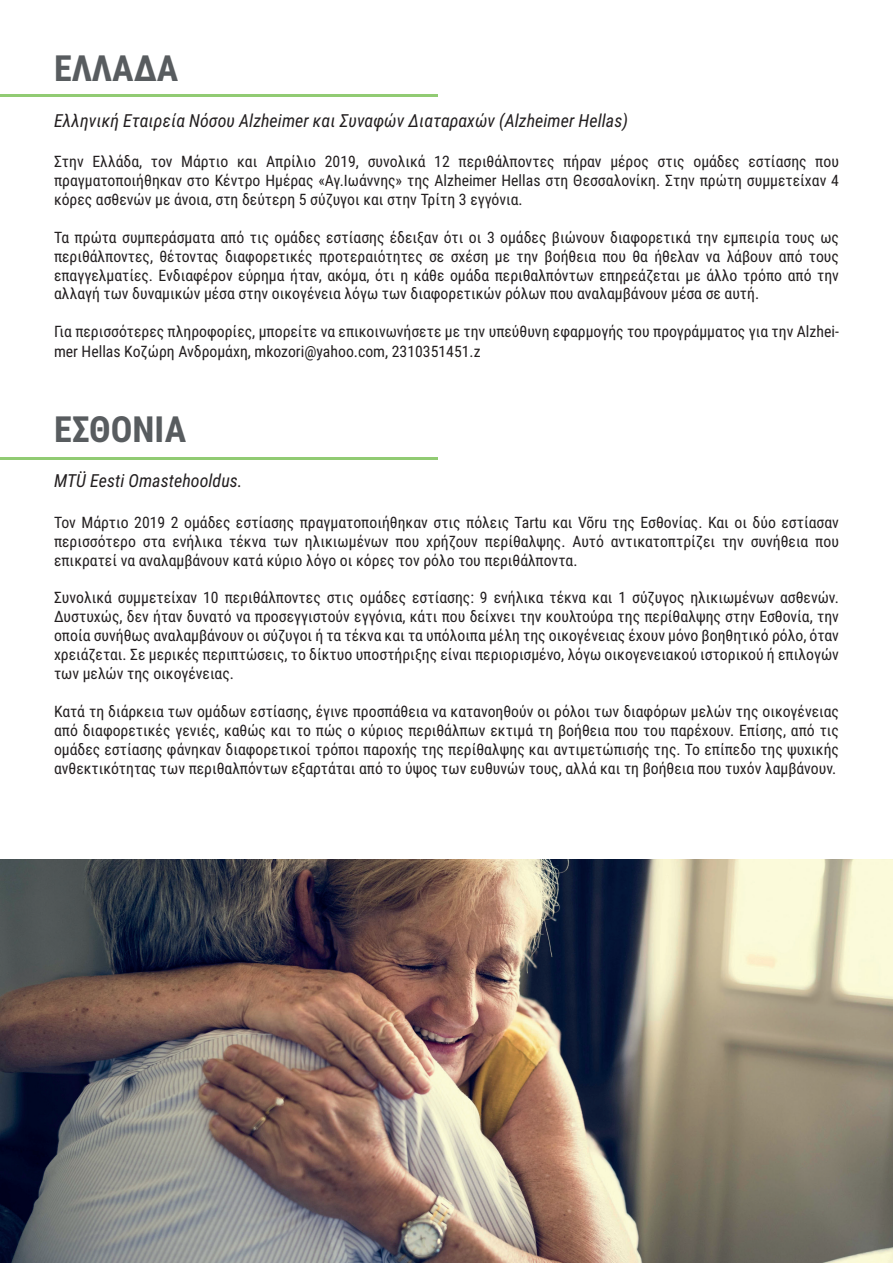
<style>
.page{position:relative;width:893px;height:1263px;background:#fff}
.page>*{position:absolute;margin:0;border:0;box-sizing:border-box;transform-origin:0 0}
.t1{font:700 36px "Roboto Condensed";color:#585c5f}
.t2{font:italic 18px "Roboto Condensed";color:#231f20}
.t3{font:15.75px/18.9px "Roboto Condensed";color:#231f20;text-align:justify}
</style>
<div class="page">
<hr style="left:0;top:94px;width:437px;height:3px;background:#91cb73">
<hr style="left:0;top:457px;width:437px;height:3px;background:#91cb73">
<img style="left:0;top:859px;width:893px;height:404px">
<h1 class="t1" style="left:54px;top:43px;width:126px">ΕΛΛΑΔΑ</h1>
<p class="t2" style="left:54px;top:108px;width:576px">Ελληνική Εταιρεία Νόσου Alzheimer και Συναφών Διαταραχών (Alzheimer Hellas)</p>
<p class="t3" style="left:54px;top:151px;width:786px">Στην Ελλάδα, τον Μάρτιο και Απρίλιο 2019, συνολικά 12 περιθάλποντες πήραν μέρος στις ομάδες εστίασης που πραγματοποιήθηκαν στο Κέντρο Ημέρας «Αγ.Ιωάννης» της Alzheimer Hellas στη Θεσσαλονίκη. Στην πρώτη συμμετείχαν 4 κόρες ασθενών με άνοια, στη δεύτερη 5 σύζυγοι και στην Τρίτη 3 εγγόνια.</p>
<p class="t3" style="left:54px;top:227px;width:786px">Τα πρώτα συμπεράσματα από τις ομάδες εστίασης έδειξαν ότι οι 3 ομάδες βιώνουν διαφορετικά την εμπειρία τους ως περιθάλποντες, θέτοντας διαφορετικές προτεραιότητες σε σχέση με την βοήθεια που θα ήθελαν να λάβουν από τους επαγγελματίες. Ενδιαφέρον εύρημα ήταν, ακόμα, ότι η κάθε ομάδα περιθαλπόντων επηρεάζεται με άλλο τρόπο από την αλλαγή των δυναμικών μέσα στην οικογένεια λόγω των διαφορετικών ρόλων που αναλαμβάνουν μέσα σε αυτή.</p>
<p class="t3" style="left:54px;top:321px;width:786px;line-height:19.8px">Για περισσότερες πληροφορίες, μπορείτε να επικοινωνήσετε με την υπεύθυνη εφαρμογής του προγράμματος για την Alzhei&shy;mer Hellas Κοζώρη Ανδρομάχη, mkozori@yahoo.com, 2310351451.z</p>
<h1 class="t1" style="left:54px;top:404px;width:134px">ΕΣΘΟΝΙΑ</h1>
<p class="t2" style="left:54px;top:468px;width:190px">MTÜ Eesti Omastehooldus.</p>
<p class="t3" style="left:54px;top:512px;width:786px">Τον Μάρτιο 2019 2 ομάδες εστίασης πραγματοποιήθηκαν στις πόλεις Tartu και Võru της Εσθονίας. Και οι δύο εστίασαν περισσότερο στα ενήλικα τέκνα των ηλικιωμένων που χρήζουν περίθαλψης. Αυτό αντικατοπτρίζει την συνήθεια που επικρατεί να αναλαμβάνουν κατά κύριο λόγο οι κόρες τον ρόλο του περιθάλποντα.</p>
<p class="t3" style="left:54px;top:588px;width:786px">Συνολικά συμμετείχαν 10 περιθάλποντες στις ομάδες εστίασης: 9 ενήλικα τέκνα και 1 σύζυγος ηλικιωμένων ασθενών.<br>Δυστυχώς, δεν ήταν δυνατό να προσεγγιστούν εγγόνια, κάτι που δείχνει την κουλτούρα της περίθαλψης στην Εσθονία, την οποία συνήθως αναλαμβάνουν οι σύζυγοι ή τα τέκνα και τα υπόλοιπα μέλη της οικογένειας έχουν μόνο βοηθητικό ρόλο, όταν χρειάζεται. Σε μερικές περιπτώσεις, το δίκτυο υποστήριξης είναι περιορισμένο, λόγω οικογενειακού ιστορικού ή επιλογών των μελών της οικογένειας.</p>
<p class="t3" style="left:54px;top:701px;width:786px">Κατά τη διάρκεια των ομάδων εστίασης, έγινε προσπάθεια να κατανοηθούν οι ρόλοι των διαφόρων μελών της οικογένειας από διαφορετικές γενιές, καθώς και το πώς ο κύριος περιθάλπων εκτιμά τη βοήθεια που του παρέχουν. Επίσης, από τις ομάδες εστίασης φάνηκαν διαφορετικοί τρόποι παροχής της περίθαλψης και αντιμετώπισής της. Το επίπεδο της ψυχικής ανθεκτικότητας των περιθαλπόντων εξαρτάται από το ύψος των ευθυνών τους, αλλά και τη βοήθεια που τυχόν λαμβάνουν.</p>
</div>
